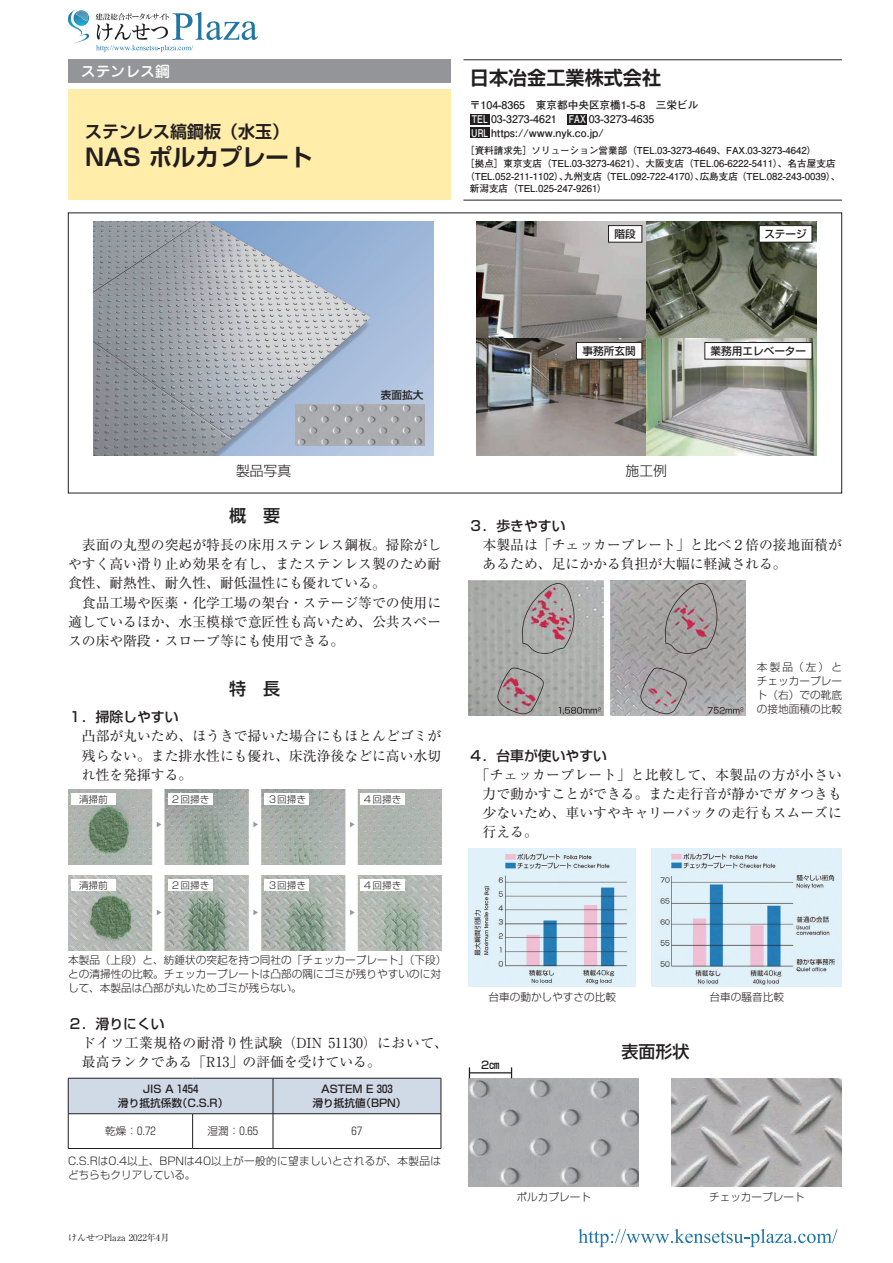
<style>
.page{position:relative;width:893px;height:1263px;background:#fff}
.page>*{position:absolute;margin:0;border:0;box-sizing:border-box;transform-origin:0 0}
.t1{font:700 23.4px "Shin Go Pr 6 De";color:#231f20}
.t2{font:700 19.2px "Shin Go Pr 6 De";color:#231f20}
.t3{font:700 16.95px "Shin Go Pr 6 De";color:#231f20}
.t4{font:500 16.95px "Shin Go Pr 6";color:#231f20}
.t5{font:500 14.85px "Jun 34 Pro";color:#fff}
.t6{font:13.8px/19.2px "Ryumin Pr 6";color:#231f20}
.t7{font:500 13.8px "Shin Go Pr 6";color:#231f20}
.t8{font:300 13.8px "Shin Go Pr 6";color:#231f20}
.t9{font:300 10.65px/13.8px "Shin Go Pr 6";color:#231f20}
.t10{font:700 10.65px/13.8px "Futo Go B101 Pr 6";color:#231f20}
.t11{font:500 10.65px/13.8px "Shin Go Pr 6";color:#231f20;text-align:center}
.t12{font:700 9.6px "Futo Go B101 Pr 6";color:#231f20}
.t13{font:300 9.6px "Shin Go Pr 6";color:#231f20}
.t14{font:9px "Ryumin Pr 6";color:#231f20}
.s1{color:#fff}
</style>
<div class="page">
<img style="left:94px;top:221px;width:340px;height:234px">
<img style="left:476px;top:221px;width:340px;height:234px">
<hr style="left:463px;top:200px;width:379px;height:1px;background:#231f20">
<hr style="left:463px;top:60px;width:379px;height:1px;background:#231f20">
<div style="left:68px;top:60px;width:383px;height:23px;background:#939598"></div>
<div style="left:68px;top:89px;width:383px;height:111px;background:#ffeda9"></div>
<div style="left:470px;top:114px;width:20px;height:10px;background:#231f20"></div>
<div style="left:567px;top:114px;width:20px;height:10px;background:#231f20"></div>
<div style="left:470px;top:128px;width:20px;height:10px;background:#231f20"></div>
<img style="left:295px;top:405px;width:129px;height:40px">
<img style="left:68px;top:790px;width:373px;height:75px">
<img style="left:68px;top:875px;width:373px;height:75px">
<div style="left:71px;top:793px;width:45px;height:12px;background:#fff"></div>
<div style="left:71px;top:879px;width:45px;height:12px;background:#fff"></div>
<div style="left:168px;top:793px;width:44px;height:12px;background:#fff"></div>
<div style="left:168px;top:879px;width:44px;height:12px;background:#fff"></div>
<div style="left:265px;top:793px;width:44px;height:12px;background:#fff"></div>
<div style="left:265px;top:879px;width:44px;height:12px;background:#fff"></div>
<div style="left:360px;top:793px;width:44px;height:12px;background:#fff"></div>
<div style="left:360px;top:879px;width:44px;height:12px;background:#fff"></div>
<div style="left:69px;top:1079px;width:372px;height:34px;background:#d0d9e6"></div>
<hr style="left:68px;top:1078px;width:125px;height:1px;background:#231f20">
<hr style="left:68px;top:1078px;width:1px;height:35px;background:#231f20">
<hr style="left:193px;top:1078px;width:80px;height:1px;background:#231f20">
<hr style="left:273px;top:1078px;width:168px;height:1px;background:#231f20">
<hr style="left:273px;top:1078px;width:1px;height:35px;background:#231f20">
<hr style="left:441px;top:1078px;width:1px;height:35px;background:#231f20">
<hr style="left:68px;top:1113px;width:125px;height:1px;background:#231f20">
<hr style="left:68px;top:1114px;width:1px;height:34px;background:#231f20">
<hr style="left:193px;top:1113px;width:80px;height:1px;background:#231f20">
<hr style="left:192px;top:1114px;width:1px;height:34px;background:#231f20">
<hr style="left:273px;top:1113px;width:168px;height:1px;background:#231f20">
<hr style="left:273px;top:1114px;width:1px;height:34px;background:#231f20">
<hr style="left:441px;top:1114px;width:1px;height:34px;background:#231f20">
<hr style="left:68px;top:1148px;width:125px;height:1px;background:#231f20">
<hr style="left:193px;top:1148px;width:80px;height:1px;background:#231f20">
<hr style="left:273px;top:1148px;width:168px;height:1px;background:#231f20">
<img style="left:469px;top:580px;width:276px;height:135px">
<img style="left:469px;top:848px;width:167px;height:138px">
<img style="left:652px;top:848px;width:190px;height:138px">
<div style="left:608px;top:226px;width:34px;height:16px;background:#fff"></div>
<div style="left:608px;top:225px;width:34px;height:17px;border:1px solid #231f20"></div>
<div style="left:576px;top:342px;width:66px;height:17px;background:#fff"></div>
<div style="left:576px;top:342px;width:66px;height:17px;border:1px solid #231f20"></div>
<div style="left:759px;top:226px;width:53px;height:16px;background:#fff"></div>
<div style="left:759px;top:225px;width:53px;height:17px;border:1px solid #231f20"></div>
<div style="left:705px;top:342px;width:107px;height:17px;background:#fff"></div>
<div style="left:705px;top:342px;width:107px;height:17px;border:1px solid #231f20"></div>
<img style="left:469px;top:1078px;width:170px;height:108px">
<img style="left:672px;top:1078px;width:170px;height:108px">
<hr style="left:469px;top:1072px;width:43px;height:1px;background:#231f20">
<svg style="left:578px;top:1229px;width:259px;height:18px"></svg>
<svg style="left:95px;top:12px;width:163px;height:40px"></svg>
<img style="left:83px;top:10px;width:6px;height:16px">
<img style="left:83px;top:11px;width:6px;height:10px">
<img style="left:68px;top:10px;width:15px;height:23px">
<img style="left:74px;top:33px;width:15px;height:10px">
<p class="t5" style="left:81px;top:59px;width:91px">ステンレス鋼</p>
<p class="t3" style="left:85px;top:118px;width:206px">ステンレス縞鋼板（水玉）</p>
<h1 class="t1" style="left:85px;top:138px;width:229px">NAS ポルカプレート</h1>
<h2 class="t2" style="left:470px;top:62px;width:193px">日本冶金工業株式会社</h2>
<p class="t10" style="left:470px;top:98px;width:230px">〒104-8365　東京都中央区京橋1-5-8　三栄ビル<br><span class="s1">TEL</span> 03-3273-4621　<span class="s1">FAX</span> 03-3273-4635<br><span class="s1">URL</span> https://www.nyk.co.jp/</p>
<p class="t12" style="left:465px;top:143px;width:353px">［資料請求先］ソリューション営業部（TEL.03-3273-4649、FAX.03-3273-4642）</p>
<p class="t12" style="left:465px;top:155px;width:372px">［拠点］東京支店（TEL.03-3273-4621）、大阪支店（TEL.06-6222-5411）、名古屋支店</p>
<p class="t12" style="left:465px;top:168px;width:377px">（TEL.052-211-1102）、九州支店（TEL.092-722-4170）、広島支店（TEL.082-243-0039）、</p>
<p class="t12" style="left:470px;top:181px;width:138px">新潟支店（TEL.025-247-9261）</p>
<p class="t11" style="left:615px;top:226px;width:23px">階段</p>
<p class="t11" style="left:764px;top:226px;width:44px">ステージ</p>
<p class="t8" style="left:236px;top:459px;width:57px">製品写真</p>
<p class="t11" style="left:381px;top:388px;width:44px">表面拡大</p>
<p class="t4" style="left:229px;top:502px;width:53px">概　要</p>
<p class="t6" style="left:68px;top:535px;width:375px">　表面の丸型の突起が特長の床用ステンレス鋼板。掃除がしやすく高い滑り止め効果を有し、またステンレス製のため耐食性、耐熱性、耐久性、耐低温性にも優れている。<br>　食品工場や医薬・化学工場の架台・ステージ等での使用に適しているほか、水玉模様で意匠性も高いため、公共スペースの床や階段・スロープ等にも使用できる。</p>
<p class="t4" style="left:229px;top:674px;width:53px">特　長</p>
<p class="t7" style="left:68px;top:706px;width:112px">１．掃除しやすい</p>
<p class="t6" style="left:82px;top:726px;width:361px;text-align:justify">凸部が丸いため、ほうきで掃いた場合にもほとんどゴミが残らない。また排水性にも優れ、床洗浄後などに高い水切れ性を発揮する。</p>
<p class="t13" style="left:79px;top:791px;width:30px">清掃前</p>
<p class="t13" style="left:79px;top:877px;width:30px">清掃前</p>
<p class="t13" style="left:171px;top:791px;width:40px">２回掃き</p>
<p class="t13" style="left:171px;top:877px;width:40px">２回掃き</p>
<p class="t13" style="left:268px;top:791px;width:40px">３回掃き</p>
<p class="t13" style="left:268px;top:877px;width:40px">３回掃き</p>
<p class="t13" style="left:363px;top:791px;width:40px">４回掃き</p>
<p class="t13" style="left:363px;top:877px;width:40px">４回掃き</p>
<p class="t9" style="left:68px;top:952px;width:380px">本製品（上段）と、紡錘状の突起を持つ同社の「チェッカープレート」（下段）との清掃性の比較。チェッカープレートは凸部の隅にゴミが残りやすいのに対して、本製品は凸部が丸いためゴミが残らない。</p>
<p class="t7" style="left:68px;top:1012px;width:98px">２．滑りにくい</p>
<p class="t6" style="left:82px;top:1032px;width:368px">ドイツ工業規格の耐滑り性試験（DIN 51130）において、最高ランクである「R13」の評価を受けている。</p>
<p class="t11" style="left:118px;top:1081px;width:112px">JIS A 1454<br>滑り抵抗係数（C.S.R）</p>
<p class="t11" style="left:313px;top:1081px;width:95px">ASTEM E 303<br>滑り抵抗値（BPN）</p>
<p class="t9" style="left:105px;top:1123px;width:52px">乾燥：0.72</p>
<p class="t9" style="left:207px;top:1123px;width:52px">湿潤：0.65</p>
<p class="t9" style="left:352px;top:1123px;width:12px">67</p>
<p class="t9" style="left:68px;top:1153px;width:375px">C.S.Rは0.4以上、BPNは40以上が一般的に望ましいとされるが、本製品はどちらもクリアしている。</p>
<p class="t14" style="left:68px;top:1230px;width:103px">けんせつPlaza 2022年4月</p>
<p class="t11" style="left:583px;top:343px;width:55px">事務所玄関</p>
<p class="t8" style="left:626px;top:459px;width:43px">施工例</p>
<p class="t11" style="left:711px;top:343px;width:97px">業務用エレベーター</p>
<p class="t7" style="left:469px;top:514px;width:98px">３．歩きやすい</p>
<p class="t6" style="left:483px;top:535px;width:361px">本製品は「チェッカープレート」と比べ２倍の接地面積があるため、足にかかる負担が大幅に軽減される。</p>
<p class="t9" style="left:757px;top:659px;width:87px;text-align:justify">本製品（左）とチェッカープレート（右）での靴底の接地面積の比較</p>
<p class="t7" style="left:469px;top:744px;width:140px">４．台車が使いやすい</p>
<p class="t6" style="left:483px;top:764px;width:361px;text-align:justify;text-indent:-7px">「チェッカープレート」と比較して、本製品の方が小さい力で動かすことができる。また走行音が静かでガタつきも少ないため、車いすやキャリーバックの走行もスムーズに行える。</p>
<p class="t9" style="left:488px;top:989px;width:129px">台車の動かしやすさの比較</p>
<p class="t11" style="left:481px;top:1057px;width:20px">2㎝</p>
<p class="t4" style="left:621px;top:1038px;width:70px">表面形状</p>
<p class="t9" style="left:710px;top:989px;width:76px">台車の騒音比較</p>
<p class="t9" style="left:517px;top:1189px;width:76px">ポルカプレート</p>
<p class="t9" style="left:709px;top:1189px;width:97px">チェッカープレート</p>
</div>
